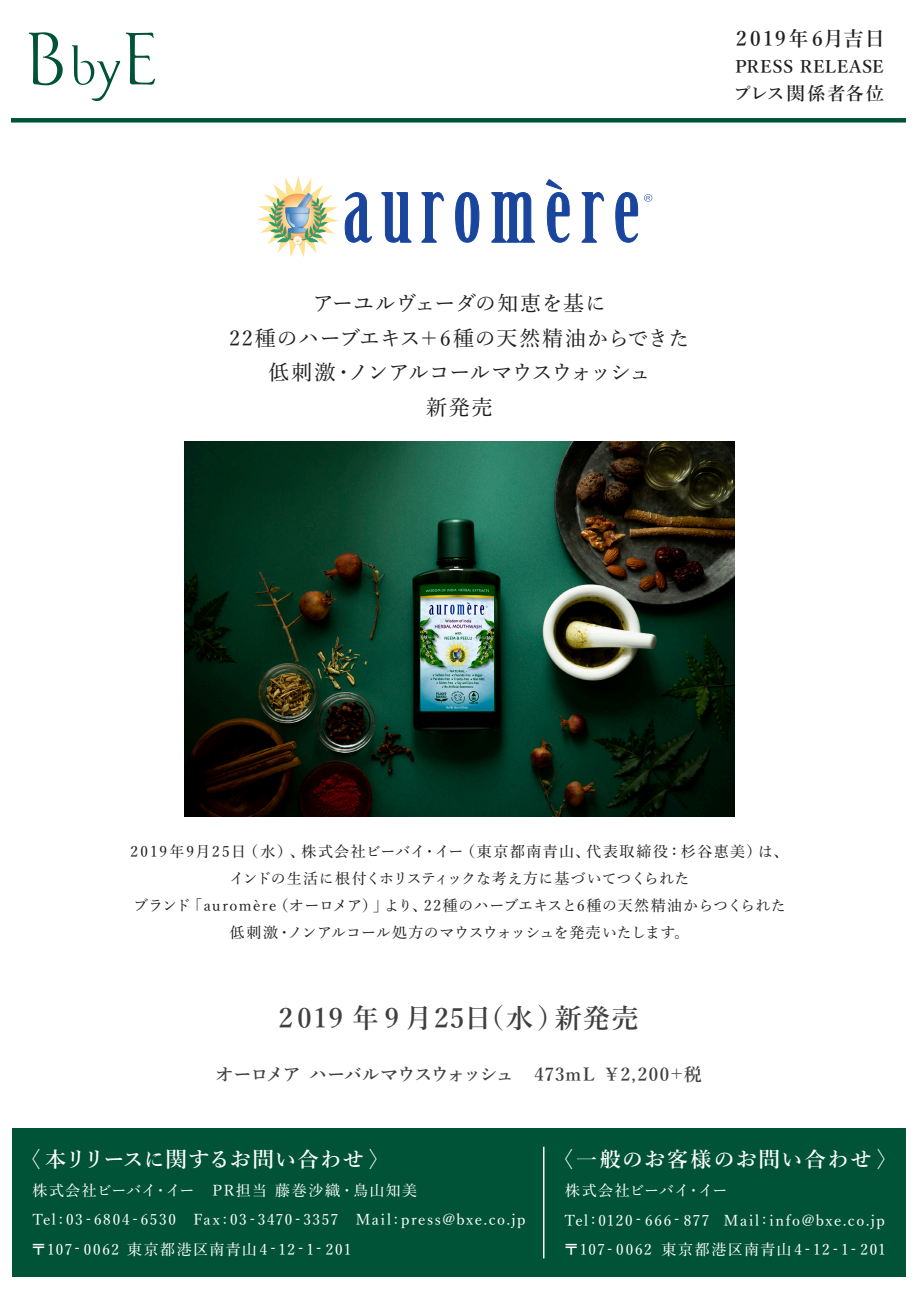
<style>
.page{position:relative;width:919px;height:1289px;background:#fff}
.page>*{position:absolute;margin:0;border:0;box-sizing:border-box;transform-origin:0 0}
.t1{font:600 27px "Yu Min";letter-spacing:.06em;color:#3f3f40}
.t2{font:500 21px/34.5px "Yu Min";color:#231f20;text-align:center}
.t3{font:600 21px "Yu Min";letter-spacing:.03em;color:#fff}
.t4{font:600 21px "Yu Min";letter-spacing:.095em;color:#fff}
.t5{font:600 20.25px "Yu Min";letter-spacing:.1em;color:#231f20}
.t6{font:600 18px "Yu Min";letter-spacing:-.05em;color:#3f3f40}
.t7{font:600 18px "Yu Min";letter-spacing:.1em;color:#231f20}
.t8{font:600 17.25px "Yu Min";letter-spacing:.035em;color:#231f20}
.t9{font:500 15px/29.2px "Yu Min";letter-spacing:.105em;color:#fff}
.t10{font:500 15px/27px "Yu Min";letter-spacing:.035em;color:#231f20;text-align:center}
</style>
<div class="page">
<img style="left:185px;top:442px;width:549px;height:374px">
<img style="left:257px;top:176px;width:81px;height:80px">
<svg style="left:345px;top:179px;width:293px;height:64px"></svg>
<svg style="left:644px;top:194px;width:8px;height:8px"></svg>
<div style="left:12px;top:1128px;width:893px;height:148px;background:#005336"></div>
<hr style="left:12px;top:118px;width:893px;height:4px;background:#005336">
<svg style="left:28px;top:32px;width:35px;height:53px"></svg>
<svg style="left:72px;top:32px;width:83px;height:69px"></svg>
<hr style="left:543px;top:1146px;width:1px;height:112px;background:#fff">
<h3 class="t5" style="left:736px;top:27px;width:150px">2019年6月吉日</h3>
<p class="t8" style="left:735px;top:57px;width:150px">PRESS RELEASE</p>
<p class="t7" style="left:733px;top:84px;width:152px">プレス関係者各位</p>
<h2 class="t2" style="left:229px;top:284px;width:461px">アーユルヴェーダの知恵を基に<br>22種のハーブエキス＋6種の天然精油からできた低刺激・ノンアルコールマウスウォッシュ<br>新発売</h2>
<p class="t10" style="left:130px;top:836px;width:659px">2019年9月25日（水）、株式会社ビーバイ・イー（東京都南青山、代表取締役：杉谷惠美）は、インドの生活に根付くホリスティックな考え方に基づいてつくられた<br>ブランド「auromère（オーロメア）」より、22種のハーブエキスと6種の天然精油からつくられた低刺激・ノンアルコール処方のマウスウォッシュを発売いたします。</p>
<h1 class="t1" style="left:279px;top:1002px;width:361px">2019 年 9 月25日（水）新発売</h1>
<p class="t6" style="left:215px;top:1064px;width:487px">オーロメア ハーバルマウスウォッシュ　473mL ￥2,200+税</p>
<h2 class="t3" style="left:19px;top:1147px;width:372px">〈 本リリースに関するお問い合わせ〉</h2>
<p class="t9" style="left:31px;top:1174px;width:496px">株式会社ビーバイ・イー　PR担当 藤巻沙織・鳥山知美<br>Tel:03-6804-6530 Fax:03-3470-3357 Mail:press@bxe.co.jp〒107- 0062 東京都港区南青山4-12-1- 201</p>
<h2 class="t4" style="left:552px;top:1147px;width:347px">〈一般のお客様のお問い合わせ〉</h2>
<p class="t9" style="left:563px;top:1174px;width:323px">株式会社ビーバイ・イー<br>Tel:0120- 666- 877 Mail:info@bxe.co.jp〒107- 0062 東京都港区南青山4-12-1- 201</p>
</div>
